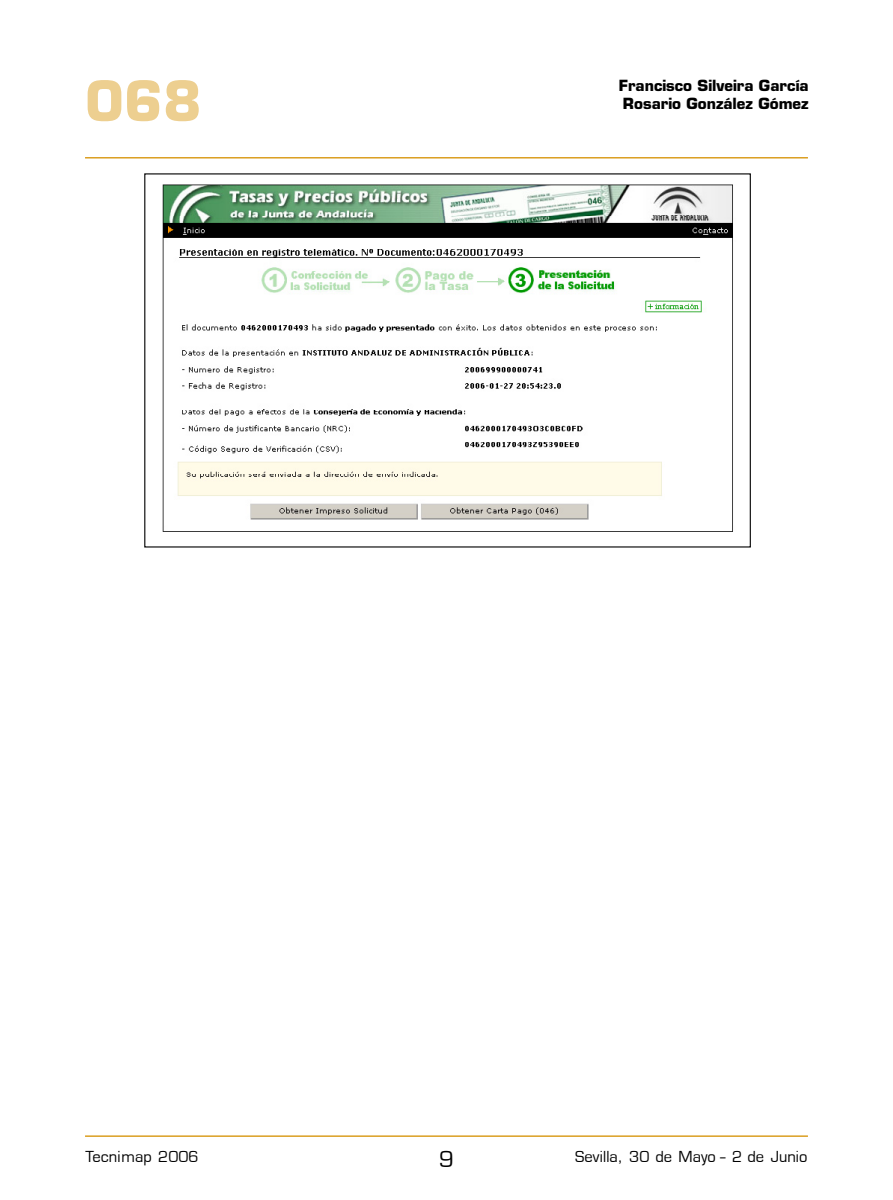
<style>
.page{position:relative;width:893px;height:1200px;background:#fff}
.page>*{position:absolute;margin:0;border:0;box-sizing:border-box;transform-origin:0 0}
.t1{font:700 54px "Eurostile";color:#edcf90}
.t2{font:24px "Eurostile";color:#000}
.t3{font:16.5px "Eurostile T";color:#000}
.t4{font:16.5px "Eurostile";color:#000}
.t5{font:700 15px/18px "Eurostile";color:#000}
</style>
<div class="page">
<hr style="left:85px;top:1135px;width:723px;height:1px;background:#db9f22">
<hr style="left:85px;top:157px;width:723px;height:1px;background:#db9f22">
<img style="left:162px;top:184px;width:571px;height:348px">
<h1 class="t1" style="left:85px;top:68px;width:118px">068</h1>
<p class="t5" style="left:619px;top:77px;width:191px">Francisco Silveira García<br>Rosario González Gómez</p>
<p class="t4" style="left:85px;top:1146px;width:115px">Tecnimap 2006</p>
<h2 class="t2" style="left:439px;top:1145px;width:16px">9</h2>
<p class="t3" style="left:575px;top:1146px;width:234px">Sevilla, 30 de Mayo - 2 de Junio</p>
</div>
